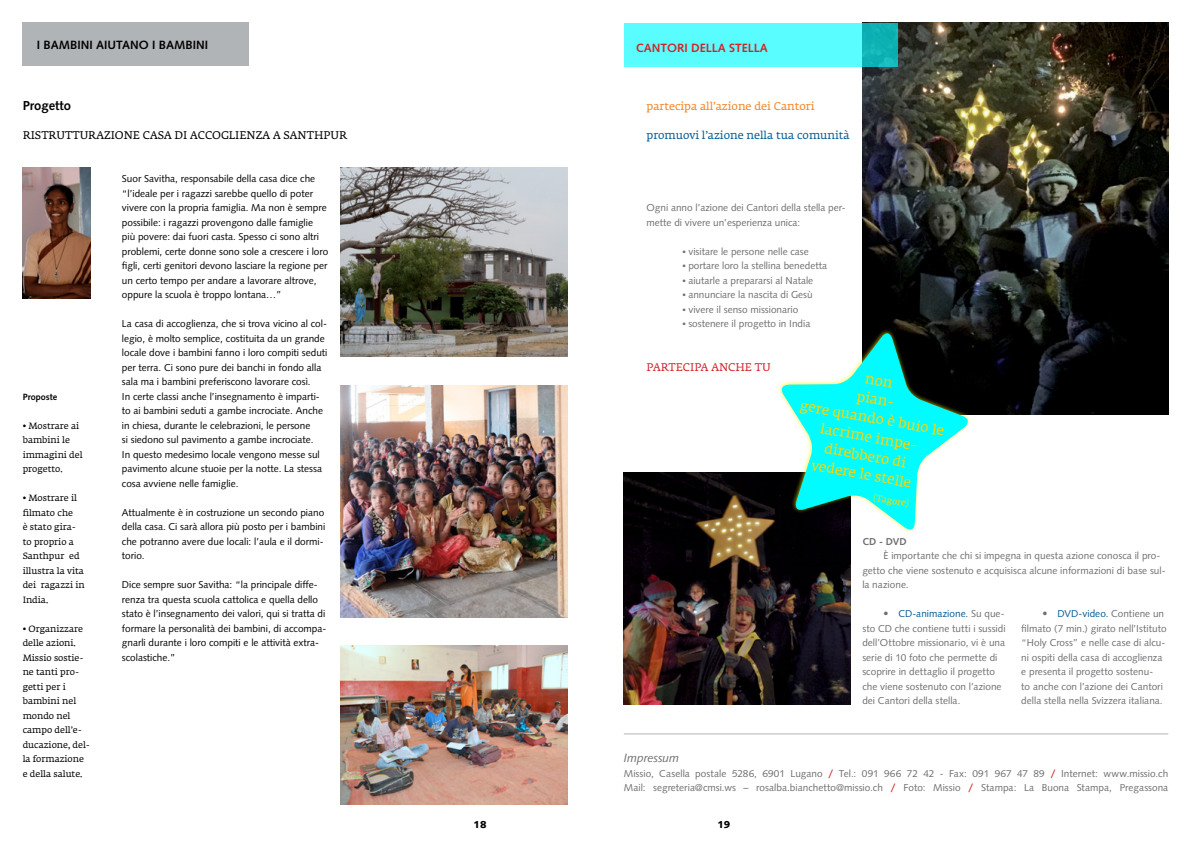
<style>
.page{position:relative;width:1191px;height:842px;background:#fff}
.page>*{position:absolute;margin:0;border:0;box-sizing:border-box;transform-origin:0 0}
.t1{font:14px/19px "Fedra Serif A Std";color:#ffd400;text-align:center}
.t2{font:700 13px "Syntax LT Std";color:#000}
.t3{font:700 12px "Syntax LT Std";color:#000}
.t4{font:700 12px "Syntax LT Std";color:#d2232a}
.t5{font:italic 12px "Syntax LT Std";letter-spacing:-.005em;color:#6d6e71}
.t6{font:11px "Fedra Serif A Std";color:#000}
.t7{font:11px "Fedra Serif A Std";color:#005a96}
.t8{font:11px "Fedra Serif A Std";color:#f58220}
.t9{font:11px "Fedra Serif A Std";color:#d2232a}
.t10{font:10px/14.5px "Syntax LT Std";color:#000}
.t11{font:10px/14.5px "Syntax LT Std";color:#6d6e71}
.t12{font:700 10px "Syntax LT Std";color:#6d6e71}
.t13{font:900 10px "Syntax LT Std";color:#000}
.t14{font:9px/14.5px "Fedra Serif A Std";color:#000}
.t15{font:700 9px "Syntax LT Std";color:#000}
.t16{font:9px "Fedra Serif A Std";color:#ffd400}
.s1{font-family:"Fedra Serif A Std";font-size:9px}
.s2{font-family:"Officina Sans"}
.s3{color:#005a96}
.s4{font-size:12px;color:#d2232a}
</style>
<div class="page">
<img style="left:862px;top:23px;width:306px;height:391px">
<svg style="left:624px;top:23px;width:273px;height:43px;background:#50f3f5"></svg>
<img style="left:624px;top:472px;width:226px;height:232px">
<div style="left:23px;top:23px;width:226px;height:43px;background:#b1b4b6"></div>
<img style="left:341px;top:168px;width:226px;height:188px">
<img style="left:23px;top:168px;width:67px;height:130px">
<img style="left:341px;top:385px;width:226px;height:232px">
<img style="left:341px;top:646px;width:226px;height:159px">
<svg style="left:756px;top:311px;width:230px;height:231px"></svg>
<svg style="left:777px;top:328px;width:196px;height:207px"></svg>
<hr style="left:624px;top:734px;width:544px;height:1px;background:#b1b4b6">
<p class="t3" style="left:37px;top:38px;width:173px">I BAMBINI AIUTANO I BAMBINI</p>
<h2 class="t2" style="left:23px;top:98px;width:50px">Progetto</h2>
<p class="t6" style="left:23px;top:128px;width:326px">RISTRUTTURAZIONE CASA DI ACCOGLIENZA A SANTHPUR</p>
<p class="t15" style="left:23px;top:391px;width:36px">Proposte</p>
<p class="t14" style="left:23px;top:419px;width:61px">• Mostrare ai bambini le immagini del progetto.</p>
<p class="t14" style="left:23px;top:492px;width:63px">• Mostrare il filmato che<br>è stato gira&shy;to proprio a<br>Santhpur ed illustra la vita dei ragazzi in<br>India.</p>
<p class="t14" style="left:23px;top:622px;width:69px">• Organizzare delle azioni.<br>Missio sostie&shy;ne tanti pro&shy;getti per i bambini nel mondo nel campo dell’e&shy;ducazione, del&shy;la formazione e della salute.</p>
<p class="t10" style="left:122px;top:172px;width:208px">Suor Savitha, responsabile della casa dice che “l’ideale per i ragazzi sarebbe quello di poter vivere con la propria famiglia. Ma non è sempre possibile: i ragazzi provengono dalle famiglie più povere: dai fuori casta. Spesso ci sono altri problemi, certe donne sono sole a crescere i loro figli, certi genitori devono lasciare la regione per un certo tempo per andare a lavorare altrove, oppure la scuola è troppo lontana…”</p>
<p class="t10" style="left:122px;top:317px;width:207px">La casa di accoglienza, che si trova vicino al col&shy;legio, è molto semplice, costituita da un grande locale dove i bambini fanno i loro compiti seduti per terra. Ci sono pure dei banchi in fondo alla sala ma i bambini preferiscono lavorare così.<br>In certe classi anche l’insegnamento è imparti&shy;to ai bambini seduti a gambe incrociate. Anche in chiesa, durante le celebrazioni, le persone<br>si siedono sul pavimento a gambe incrociate.<br>In questo medesimo locale vengono messe sul pavimento alcune stuoie per la notte. La stessa cosa avviene nelle famiglie.</p>
<p class="t10" style="left:122px;top:505px;width:205px">Attualmente è in costruzione un secondo piano della casa. Ci sarà allora più posto per i bambini che potranno avere due locali: l’aula e il dormi&shy;torio.</p>
<p class="t10" style="left:122px;top:578px;width:206px">Dice sempre suor Savitha: “la principale diffe&shy;renza tra questa scuola cattolica e quella dello stato è l’insegnamento dei valori, qui si tratta di formare la personalità dei bambini, di accompa&shy;gnarli durante i loro compiti e le attività extra&shy;scolastiche.”</p>
<p class="t4" style="left:636px;top:41px;width:134px">CANTORI DELLA STELLA</p>
<p class="t8" style="left:646px;top:99px;width:169px">partecipa all’azione dei Cantori</p>
<p class="t7" style="left:646px;top:128px;width:205px">promuovi l’azione nella tua comunità</p>
<p class="t11" style="left:646px;top:201px;width:200px">Ogni anno l’azione dei Cantori della stella per&shy;mette di vivere un’esperienza unica:</p>
<p class="t11" style="left:682px;top:244px;width:128px"><span class="s1">•</span> visitare le persone nelle case</p>
<p class="t11" style="left:682px;top:259px;width:146px"><span class="s1">•</span> portare loro la stellina benedetta</p>
<p class="t11" style="left:682px;top:273px;width:132px"><span class="s1">•</span> aiutarle a prepararsi al Natale</p>
<p class="t11" style="left:682px;top:288px;width:132px"><span class="s1">•</span> annunciare la nascita di Gesù</p>
<p class="t11" style="left:682px;top:302px;width:117px"><span class="s1">•</span> vivere il senso missionario</p>
<p class="t11" style="left:682px;top:317px;width:129px"><span class="s1">•</span> sostenere il progetto in India</p>
<p class="t9" style="left:646px;top:360px;width:126px">PARTECIPA ANCHE TU</p>
<h1 class="t1" style="left:808px;top:359px;width:148px;rotate:10deg">non<br>pian-<br>gere quando è buio le lacrime impe&shy;direbbero di<br>vedere le stelle</h1>
<p class="t16" style="left:874px;top:492px;width:37px;rotate:10deg">(Tagore)</p>
<p class="t12" style="left:862px;top:535px;width:46px">CD - DVD</p>
<p class="t11" style="left:862px;top:549px;width:305px;text-indent:21px">È importante che chi si impegna in questa azione conosca il pro&shy;getto che viene sostenuto e acquisisca alcune informazioni di base sul&shy;la nazione.</p>
<p class="t11" style="left:1021px;top:607px;width:147px;text-indent:21px"><span class="s2">•</span> <span class="s3">DVD-video.</span> Contiene un filmato (7 min.) girato nell’Istituto “Holy Cross” e nelle case di alcu&shy;ni ospiti della casa di accoglienza e presenta il progetto sostenu-<br>to anche con l’azione dei Cantori della stella nella Svizzera italiana.</p>
<p class="t11" style="left:862px;top:607px;width:145px;text-indent:21px"><span class="s2">•</span> <span class="s3">CD-animazione.</span> Su que&shy;sto CD che contiene tutti i sussidi dell’Ottobre missionario, vi è una serie di 10 foto che permette di scoprire in dettaglio il progetto che viene sostenuto con l’azione dei Cantori della stella.</p>
<p class="t5" style="left:624px;top:751px;width:57px">Impressum</p>
<p class="t11" style="left:624px;top:766px;width:546px">Missio, Casella postale 5286, 6901 Lugano <span class="s4">/</span> Tel.: 091 966 72 42 - Fax: 091 967 47 89 <span class="s4">/</span> Internet: www.missio.ch<br>Mail: segreteria@cmsi.ws – rosalba.bianchetto@missio.ch <span class="s4">/</span> Foto: Missio <span class="s4">/</span> Stampa: La Buona Stampa, Pregassona</p>
<p class="t13" style="left:473px;top:818px;width:14px">18</p>
<p class="t13" style="left:717px;top:818px;width:14px">19</p>
</div>
